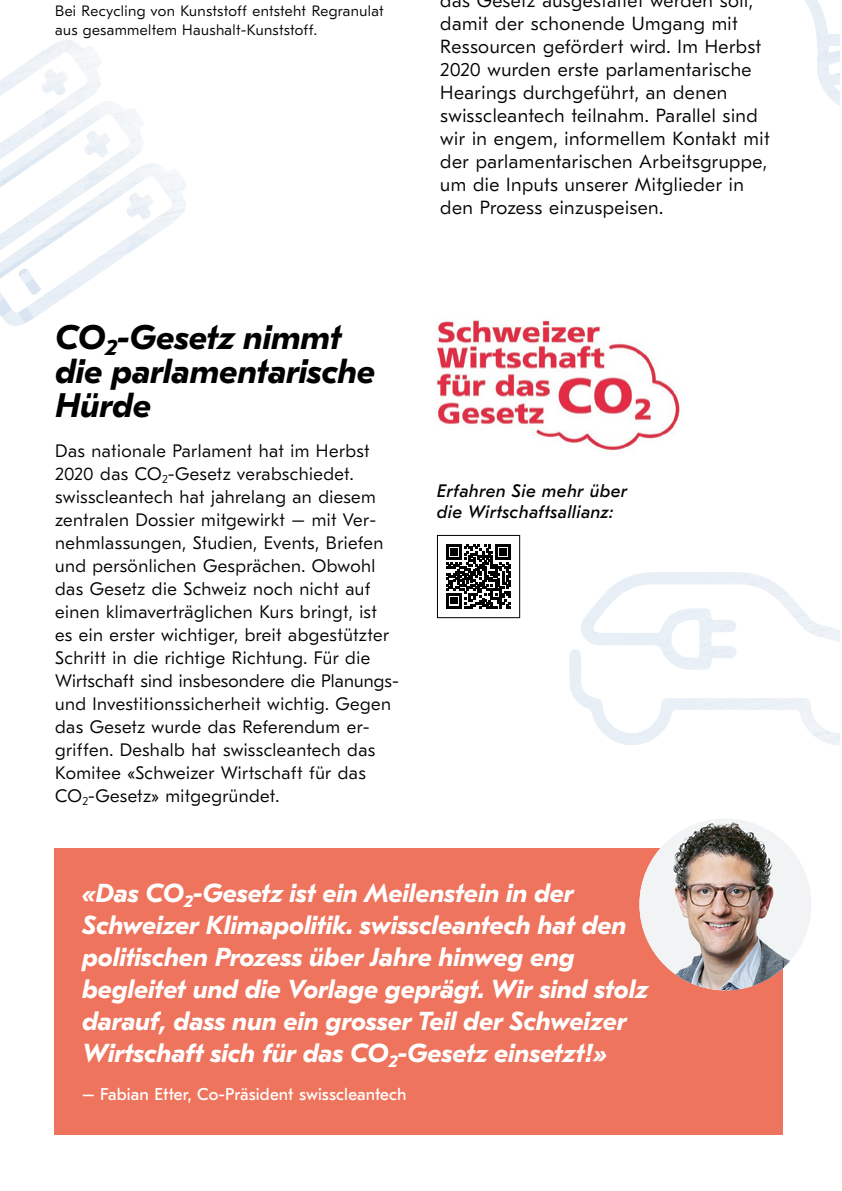
<style>
.page{position:relative;width:842px;height:1191px;background:#fff}
.page>*{position:absolute;margin:0;border:0;box-sizing:border-box;transform-origin:0 0}
.t1{font:italic 700 34px/34px "GT Eesti Text";color:#000}
.t2{font:italic 700 26px/32px "GT Eesti Text";color:#fff}
.t3{font:300 19px/23px "GT Eesti Text";letter-spacing:.025em;color:#000}
.t4{font:300 18px/23px "GT Eesti Text";letter-spacing:.025em;color:#000}
.t5{font:italic 18px/21px "GT Eesti Text";letter-spacing:.025em;color:#000}
.t6{font:17px "GT Eesti Text";letter-spacing:.01em;color:#fff}
.t7{font:300 15px/19px "GT Eesti Text";letter-spacing:.025em;color:#000}
</style>
<div class="page">
<img style="left:0;top:39px;width:186px;height:287px">
<img style="left:805px;top:0;width:35px;height:106px">
<img style="left:569px;top:572px;width:271px;height:173px">
<img style="left:436px;top:320px;width:244px;height:133px">
<div style="left:437px;top:535px;width:83px;height:83px;border:1px solid #000"></div>
<div style="left:54px;top:848px;width:728px;height:286px;background:#ee745d"></div>
<img style="left:639px;top:818px;width:172px;height:172px;border-radius:86px">
<svg style="left:438px;top:535px;width:82px;height:81px"></svg>
<p class="t7" style="left:55px;top:1px;width:330px">Bei Recycling von Kunststoff entsteht Regranulat aus gesammeltem Haushalt-Kunststoff.</p>
<p class="t3" style="left:440px;top:-11px;width:331px">das Gesetz ausgesta tet werden so , damit der schonende Umgang mit Ressourcen gefördert wird. Im Herbst 2020 wurden erste parlamentarische Hearings durchgeführt, an denen swisscleantech teilnahm. Parallel sind wir in engem, informellem Kontakt mit der parlamentarischen Arbeitsgruppe, um die Inputs unserer Mitglieder in den Prozess einzuspeisen.</p>
<h1 class="t1" style="left:55px;top:321px;width:322px">CO<sub>2</sub>-Gesetz nimmt die parlamentarische<br>Hürde</h1>
<p class="t4" style="left:55px;top:439px;width:345px">Das nationale Parlament hat im Herbst 2020 das CO<sub>2</sub>-Gesetz verabschiedet. swisscleantech hat jahrelang an diesem zentralen Dossier mitgewirkt – mit Ver&shy;nehmlassungen, Studien, Events, Briefen und persönlichen Gesprächen. Obwohl das Gesetz die Schweiz noch nicht auf einen klimaverträglichen Kurs bringt, ist<br>es ein erster wichtiger, breit abgestützter Schritt in die richtige Richtung. Für die Wirtschaft sind insbesondere die Planungs&shy;und Investitionssicherheit wichtig. Gegen das Gesetz wurde das Referendum er&shy;griffen. Deshalb hat swisscleantech das Komitee «Schweizer Wirtschaft für das CO<sub>2</sub>-Gesetz» mitgegründet.</p>
<p class="t5" style="left:437px;top:480px;width:192px">Erfahren Sie mehr über die Wirtschaftsallianz:</p>
<p class="t2" style="left:82px;top:877px;width:568px">«Das CO<sub>2</sub>-Gesetz ist ein Meilenstein in der Schweizer Klimapolitik. swisscleantech hat den politischen Prozess über Jahre hinweg eng begleitet und die Vorlage geprägt. Wir sind stolz darauf, dass nun ein grosser Teil der Schweizer Wirtschaft sich für das CO<sub>2</sub>-Gesetz einsetzt!»</p>
<p class="t6" style="left:82px;top:1084px;width:326px">– Fabian Etter, Co-Präsident swisscleantech</p>
</div>
